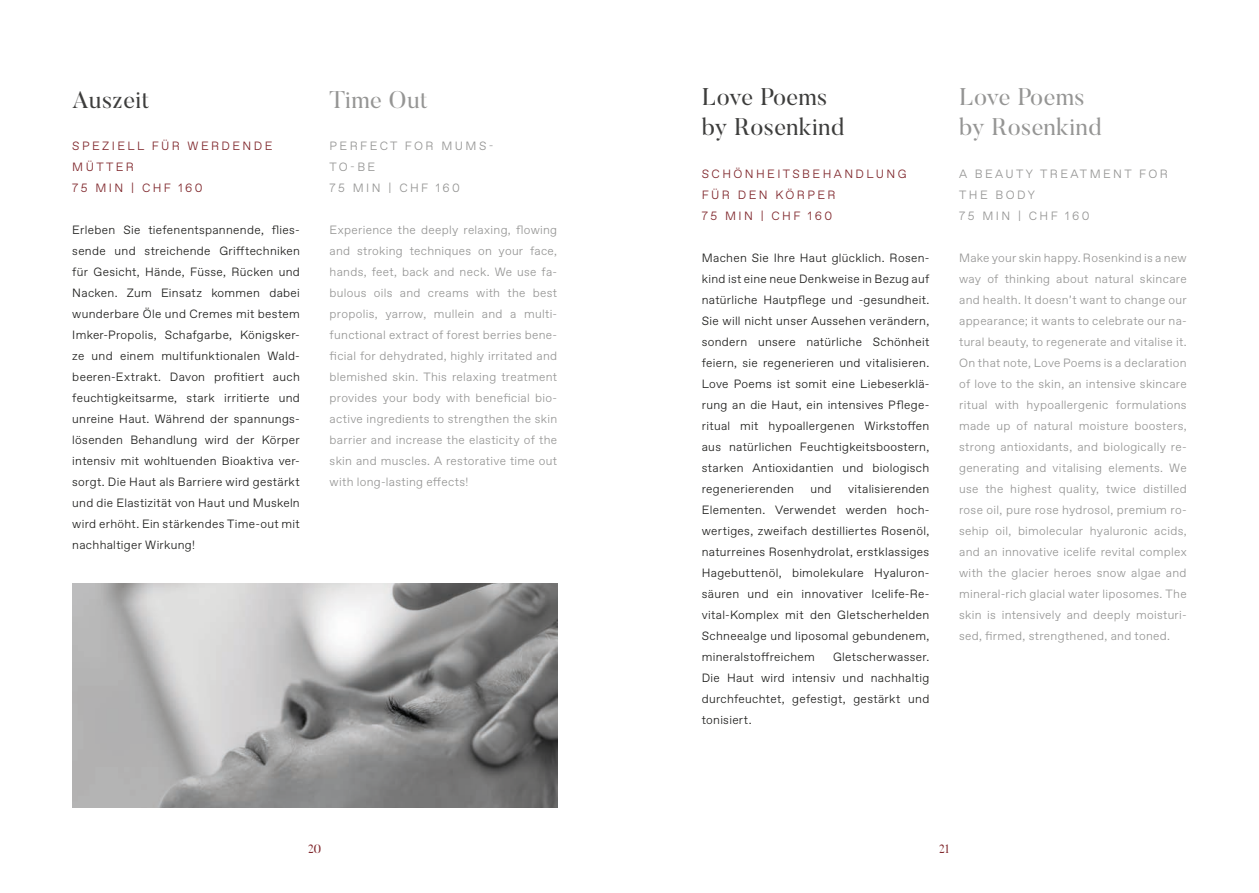
<style>
.page{position:relative;width:1259px;height:893px;background:#fff}
.page>*{position:absolute;margin:0;border:0;box-sizing:border-box;transform-origin:0 0}
.t1{font:24px/30px "Butler";letter-spacing:.02em;color:#3d3d3c}
.t2{font:24px/30px "Butler";letter-spacing:.02em;color:#959594}
.t3{font:300 12px/21px "ABC Favorit";letter-spacing:.025em;color:#1d1d1b;text-align:justify}
.t4{font:300 12px/21px "ABC Favorit";letter-spacing:.025em;color:#959594;text-align:justify}
.t5{font:300 12px/21px "ABC Favorit Unlicensed Trial";letter-spacing:.2em;color:#7f262b}
.t6{font:300 12px/21px "ABC Favorit Unlicensed Trial";letter-spacing:.2em;color:#959594}
.t7{font:12px "Butler";color:#7f262b}
</style>
<div class="page">
<img style="left:72px;top:584px;width:485px;height:224px">
<p class="t1" style="left:72px;top:84px;width:79px">Auszeit</p>
<p class="t1" style="left:702px;top:81px;width:144px">Love Poems by Rosenkind</p>
<p class="t2" style="left:959px;top:81px;width:144px">Love Poems by Rosenkind</p>
<p class="t2" style="left:330px;top:84px;width:99px">Time Out</p>
<p class="t5" style="left:72px;top:135px;width:202px">SPEZIELL FÜR WERDENDE<br>MÜTTER</p>
<p class="t5" style="left:72px;top:177px;width:132px">75 MIN | CHF 160</p>
<p class="t6" style="left:330px;top:135px;width:165px">PERFECT FOR MUMS-<br>TO-BE</p>
<p class="t6" style="left:330px;top:177px;width:132px">75 MIN | CHF 160</p>
<p class="t5" style="left:702px;top:163px;width:206px">SCHÖNHEITSBEHANDLUNG<br>FÜR DEN KÖRPER</p>
<p class="t5" style="left:702px;top:205px;width:132px">75 MIN | CHF 160</p>
<p class="t6" style="left:959px;top:163px;width:210px">A BEAUTY TREATMENT FOR<br>THE BODY</p>
<p class="t6" style="left:959px;top:205px;width:132px">75 MIN | CHF 160</p>
<p class="t3" style="left:72px;top:219px;width:229px">Erleben Sie tiefenentspannende, flies&shy;sende und streichende Grifftechniken für Gesicht, Hände, Füsse, Rücken und Nacken. Zum Einsatz kommen dabei wunderbare Öle und Cremes mit bestem Imker-Propolis, Schafgarbe, Königsker&shy;ze und einem multifunktionalen Wald&shy;beeren-Extrakt. Davon profitiert auch feuchtigkeitsarme, stark irritierte und unreine Haut. Während der spannungs&shy;lösenden Behandlung wird der Körper intensiv mit wohltuenden Bioaktiva ver&shy;sorgt. Die Haut als Barriere wird gestärkt und die Elastizität von Haut und Muskeln wird erhöht. Ein stärkendes Time-out mit nachhaltiger Wirkung!</p>
<p class="t4" style="left:330px;top:219px;width:229px">Experience the deeply relaxing, flowing and stroking techniques on your face, hands, feet, back and neck. We use fa&shy;bulous oils and creams with the best propolis, yarrow, mullein and a multi&shy;functional extract of forest berries bene&shy;ficial for dehydrated, highly irritated and blemished skin. This relaxing treatment provides your body with beneficial bio&shy;active ingredients to strengthen the skin barrier and increase the elasticity of the skin and muscles. A restorative time out with long-lasting effects!</p>
<p class="t3" style="left:702px;top:247px;width:229px">Machen Sie Ihre Haut glücklich. Rosen&shy;kind ist eine neue Denkweise in Bezug auf natürliche Hautpflege und -gesundheit.<br>Sie will nicht unser Aussehen verändern, sondern unsere natürliche Schönheit feiern, sie regenerieren und vitalisieren.<br>Love Poems ist somit eine Liebeserklä&shy;rung an die Haut, ein intensives Pflege&shy;ritual mit hypoallergenen Wirkstoffen aus natürlichen Feuchtigkeitsboostern, starken Antioxidantien und biologisch regenerierenden</p>
<p class="t3" style="left:702px;top:478px;width:229px;text-indent:146px">vitalisierenden Elementen. Verwendet werden hoch&shy;wertiges, zweifach destilliertes Rosenöl, naturreines Rosenhydrolat, erstklassiges Hagebuttenöl, bimolekulare Hyaluron&shy;säuren und ein innovativer Icelife-Re&shy;vital-Komplex mit den Gletscherhelden Schneealge und liposomal gebundenem, mineralstoffreichem</p>
<p class="t3" style="left:810px;top:478px;width:23px">und</p>
<p class="t3" style="left:702px;top:646px;width:229px;text-indent:131px">Gletscherwasser.<br>Die Haut wird intensiv und nachhaltig durchfeuchtet, gefestigt, gestärkt und tonisiert.</p>
<p class="t4" style="left:959px;top:247px;width:229px">Make your skin happy. Rosenkind is a new way of thinking about natural skincare and health. It doesn’t want to change our appearance; it wants to celebrate our na&shy;tural beauty, to regenerate and vitalise it.<br>On that note, Love Poems is a declaration of love to the skin, an intensive skincare ritual with hypoallergenic formulations made up of natural moisture boosters, strong antioxidants, and biologically re&shy;generating and vitalising elements. We use the highest quality, twice distilled rose oil, pure rose hydrosol, premium ro&shy;sehip oil, bimolecular hyaluronic acids, and an innovative icelife revital complex with the glacier heroes snow algae and mineral-rich glacial water liposomes. The skin is intensively and deeply moisturi&shy;sed, firmed, strengthened, and toned.</p>
<p class="t7" style="left:308px;top:842px;width:15px">20</p>
<p class="t7" style="left:939px;top:842px;width:12px">21</p>
</div>
